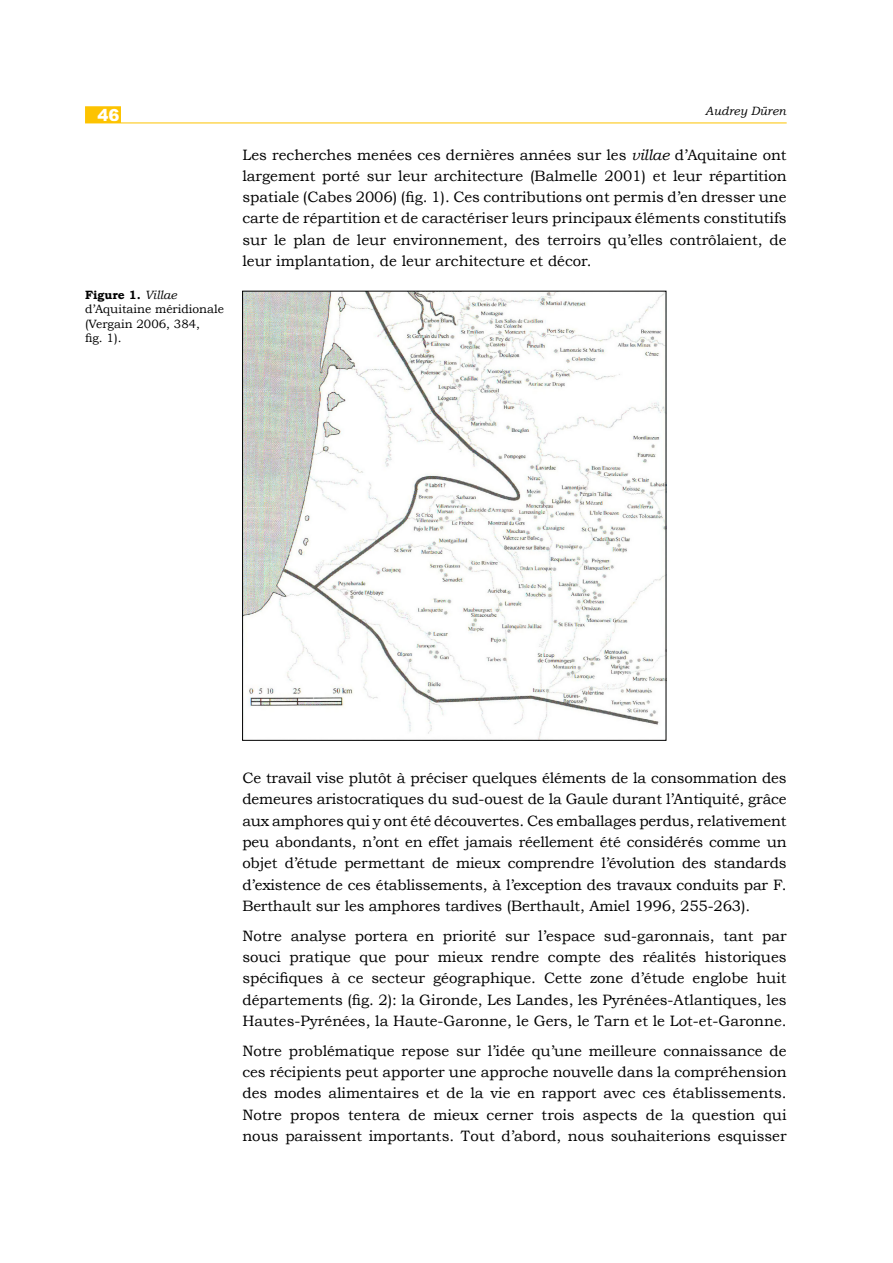
<style>
.page{position:relative;width:893px;height:1263px;background:#fff}
.page>*{position:absolute;margin:0;border:0;box-sizing:border-box;transform-origin:0 0}
.t1{font:900 16.5px "Arial";color:#fff}
.t2{font:15px/21.3px "Bookman Old Style";color:#000;text-align:justify}
.peu-foto{font:12px/14.4px "Bookman Old Style";color:#000}
.t3{font:italic 12px "Bookman Old Style";color:#000}
.s1{font-weight:700}
.s2{font-style:italic}
</style>
<div class="page">
<hr style="left:85px;top:123px;width:702px;height:1px;background:#fdc300">
<div style="left:86px;top:107px;width:34px;height:15px;background:#fdc300"></div>
<div style="left:85px;top:106px;width:36px;height:17px;border:2px solid #fdc300"></div>
<img style="left:244px;top:293px;width:420px;height:445px">
<p class="t1" style="left:97px;top:103px;width:24px">46</p>
<p class="peu-foto" style="left:85px;top:288px;width:140px"><span class="s1">Figure 1.</span> <span class="s2">Villae </span>d’Aquitaine méridionale (Vergain 2006, 384,<br>fig. 1).</p>
<p class="t3" style="left:705px;top:104px;width:82px">Audrey Düren</p>
<p class="t2" style="left:242px;top:144px;width:546px">Les recherches menées ces dernières années sur les <span class="s2">villae</span> d’Aquitaine ont largement porté sur leur architecture (Balmelle 2001) et leur répartition spatiale (Cabes 2006) (fig. 1). Ces contributions ont permis d’en dresser une carte de répartition et de caractériser leurs principaux éléments constitutifs sur le plan de leur environnement, des terroirs qu’elles contrôlaient, de leur implantation, de leur architecture et décor.</p>
<p class="t2" style="left:242px;top:767px;width:546px">Ce travail vise plutôt à préciser quelques éléments de la consommation des demeures aristocratiques du sud‑ouest de la Gaule durant l’Antiquité, grâce aux amphores qui y ont été découvertes. Ces emballages perdus, relativement peu abondants, n’ont en effet jamais réellement été considérés comme un objet d’étude permettant de mieux comprendre l’évolution des standards d’existence de ces établissements, à l’exception des travaux conduits par F.<br>Berthault sur les amphores tardives (Berthault, Amiel 1996, 255‑263).</p>
<p class="t2" style="left:242px;top:925px;width:546px">Notre analyse portera en priorité sur l’espace sud‑garonnais, tant par souci pratique que pour mieux rendre compte des réalités historiques spécifiques à ce secteur géographique. Cette zone d’étude englobe huit départements (fig. 2): la Gironde, Les Landes, les Pyrénées‑Atlantiques, les Hautes‑Pyrénées, la Haute‑Garonne, le Gers, le Tarn et le Lot‑et‑Garonne.</p>
<p class="t2" style="left:242px;top:1040px;width:546px">Notre problématique repose sur l’idée qu’une meilleure connaissance de ces récipients peut apporter une approche nouvelle dans la compréhension des modes alimentaires et de la vie en rapport avec ces établissements.<br>Notre propos tentera de mieux cerner trois aspects de la question qui nous paraissent importants. Tout d’abord, nous souhaiterions esquisser</p>
</div>
